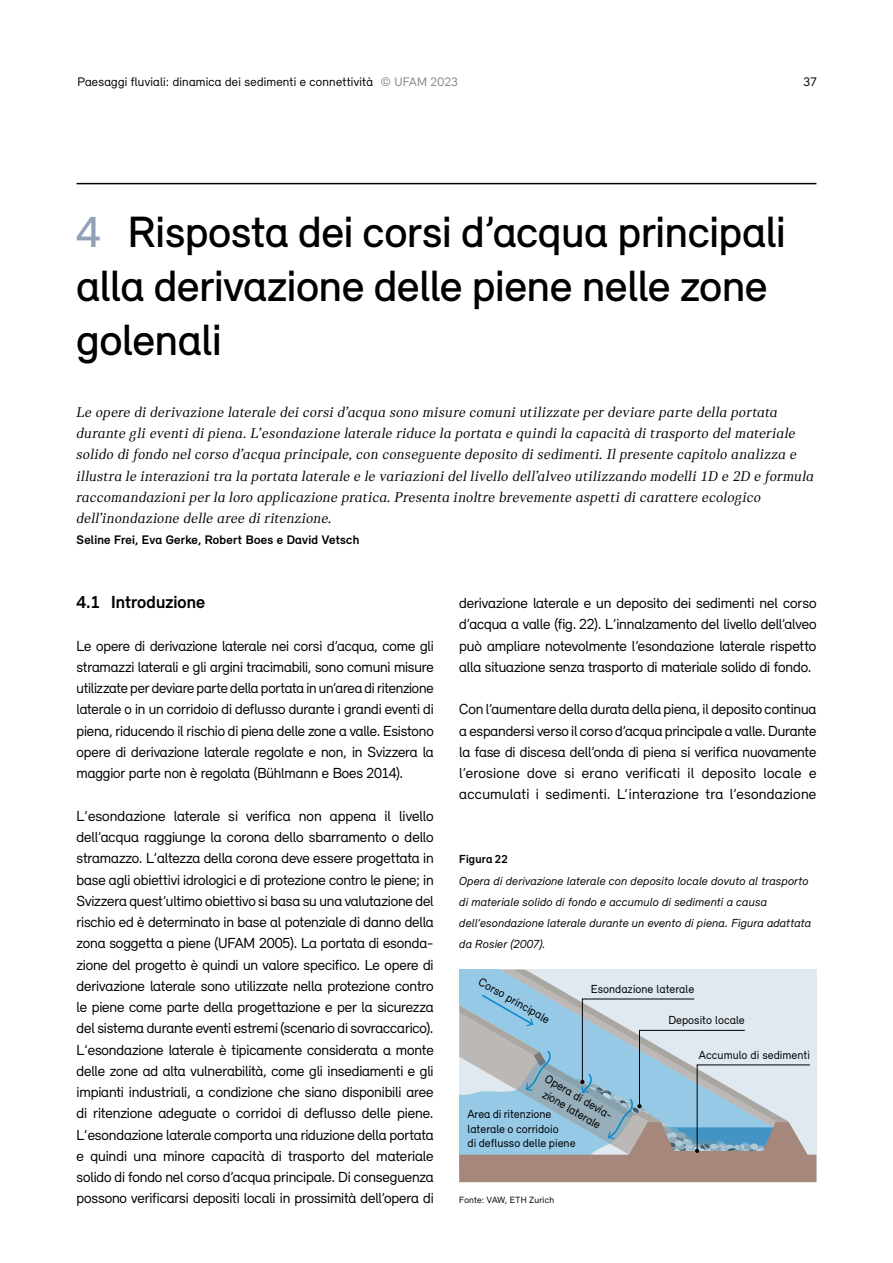
<style>
.page{position:relative;width:893px;height:1263px;background:#fff}
.page>*{position:absolute;margin:0;border:0;box-sizing:border-box;transform-origin:0 0}
._07_Kapiteltitel_nr{font:500 45px/54px "Relevant";color:#000}
._07_Titel_nr{font:700 18px "Relevant";letter-spacing:.005em;color:#000}
._07_Grundtext{font:15px/21.3px "Relevant";letter-spacing:-.005em;color:#000;text-align:justify}
._07_Lead{font:italic 15px/21.3px "Catalog";letter-spacing:.015em;color:#000}
.t1{font:12.75px "Relevant";letter-spacing:.015em;color:#000}
._07_Lead-2{font:700 12.75px "Relevant";letter-spacing:.02em;color:#000}
._08_Legende_Text{font:italic 12px/21.3px "Relevant";letter-spacing:.015em;color:#000}
.t2{font:12px/14.4px "Relevant";color:#000}
._08_Legende_Titel{font:700 12px "Relevant";letter-spacing:.02em;color:#000}
._08_Quelle{font:9.3px "Relevant";letter-spacing:.025em;color:#000}
.s1{color:#878787}
.s2{color:#92a1b6}
</style>
<div class="page">
<hr style="left:77px;top:183px;width:739px;height:1px;background:#000">
<svg style="left:459px;top:969px;width:357px;height:213px;background:#b1c2cc"></svg>
<p class="t1" style="left:77px;top:74px;width:382px">Paesaggi fluviali: dinamica dei sedimenti e connettività <span class="s1">© UFAM 2023</span></p>
<p class="t1" style="left:804px;top:74px;width:15px">37</p>
<h1 class="_07_Kapiteltitel_nr" style="left:77px;top:204px;width:711px"><span class="s2">4</span> Risposta dei corsi d’acqua principali alla derivazione delle piene nelle zone golenali</h1>
<p class="_07_Lead" style="left:77px;top:401px;width:739px">Le opere di derivazione laterale dei corsi d’acqua sono misure comuni utilizzate per deviare parte della portata durante gli eventi di piena. L’esondazione laterale riduce la portata e quindi la capacità di trasporto del materiale solido di fondo nel corso d’acqua principale, con conseguente deposito di sedimenti. Il presente capitolo analizza e illustra le interazioni tra la portata laterale e le variazioni del livello dell’alveo utilizzando modelli 1D e 2D e formula raccomandazioni per la loro applicazione pratica. Presenta inoltre brevemente aspetti di carattere ecologico dell’inondazione delle aree di ritenzione.</p>
<p class="_07_Lead-2" style="left:77px;top:532px;width:284px">Seline Frei, Eva Gerke, Robert Boes e David Vetsch</p>
<h2 class="_07_Titel_nr" style="left:77px;top:591px;width:130px">4.1 Introduzione</h2>
<p class="_07_Grundtext" style="left:77px;top:635px;width:359px">Le opere di derivazione laterale nei corsi d’acqua, come gli stramazzi laterali e gli argini tracimabili, sono comuni misure utilizzate per deviare parte della portata in un’area di ritenzione laterale o in un corridoio di deflusso durante i grandi eventi di piena, riducendo il rischio di piena delle zone a valle. Esistono opere di derivazione laterale regolate e non, in Svizzera la maggior parte non è regolata (Bühlmann e Boes 2014).</p>
<p class="_07_Grundtext" style="left:77px;top:805px;width:359px">L’esondazione laterale si verifica non appena il livello dell’acqua raggiunge la corona dello sbarramento o dello stramazzo. L’altezza della corona deve essere progettata in base agli obiettivi idrologici e di protezione contro le piene; in Svizzera quest’ultimo obiettivo si basa su una valutazione del rischio ed è determinato in base al potenziale di danno della zona soggetta a piene (UFAM 2005). La portata di esonda&shy;zione del progetto è quindi un valore specifico. Le opere di derivazione laterale sono utilizzate nella protezione contro le piene come parte della progettazione e per la sicurezza del sistema durante eventi estremi (scenario di sovraccarico).<br>L’esondazione laterale è tipicamente considerata a monte delle zone ad alta vulnerabilità, come gli insediamenti e gli impianti industriali, a condizione che siano disponibili aree di ritenzione adeguate o corridoi di deflusso delle piene.<br>L’esondazione laterale comporta una riduzione della portata e quindi una minore capacità di trasporto del materiale solido di fondo nel corso d’acqua principale. Di conseguenza possono verificarsi depositi locali in prossimità dell’opera di</p>
<p class="_07_Grundtext" style="left:459px;top:592px;width:359px">derivazione laterale e un deposito dei sedimenti nel corso d’acqua a valle (fig. 22). L’innalzamento del livello dell’alveo può ampliare notevolmente l’esondazione laterale rispetto alla situazione senza trasporto di materiale solido di fondo.</p>
<p class="_07_Grundtext" style="left:459px;top:698px;width:359px">Con l’aumentare della durata della piena, il deposito continua a espandersi verso il corso d’acqua principale a valle. Durante la fase di discesa dell’onda di piena si verifica nuovamente l’erosione dove si erano verificati il deposito locale e accumulati i sedimenti. L’interazione tra l’esondazione</p>
<p class="_08_Legende_Titel" style="left:459px;top:852px;width:50px">Figura 22</p>
<p class="_08_Legende_Text" style="left:459px;top:869px;width:353px">Opera di derivazione laterale con deposito locale dovuto al trasporto di materiale solido di fondo e accumulo di sedimenti a causa dell’esondazione laterale durante un evento di piena. Figura adattata da Rosier (2007).</p>
<p class="t2" style="left:483px;top:974px;width:82px;rotate:30deg">Corso principale</p>
<p class="t2" style="left:591px;top:981px;width:105px">Esondazione laterale</p>
<p class="t2" style="left:668px;top:1012px;width:78px">Deposito locale</p>
<p class="t2" style="left:699px;top:1047px;width:113px">Accumulo di sedimenti</p>
<p class="t2" style="left:550px;top:1071px;width:78px;text-align:center;rotate:30deg">Opera di devia&shy;zione laterale</p>
<p class="t2" style="left:467px;top:1107px;width:110px">Area di ritenzione laterale o corridoio<br>di deflusso delle piene</p>
<p class="_08_Quelle" style="left:459px;top:1195px;width:96px">Fonte: VAW, ETH Zurich</p>
</div>
